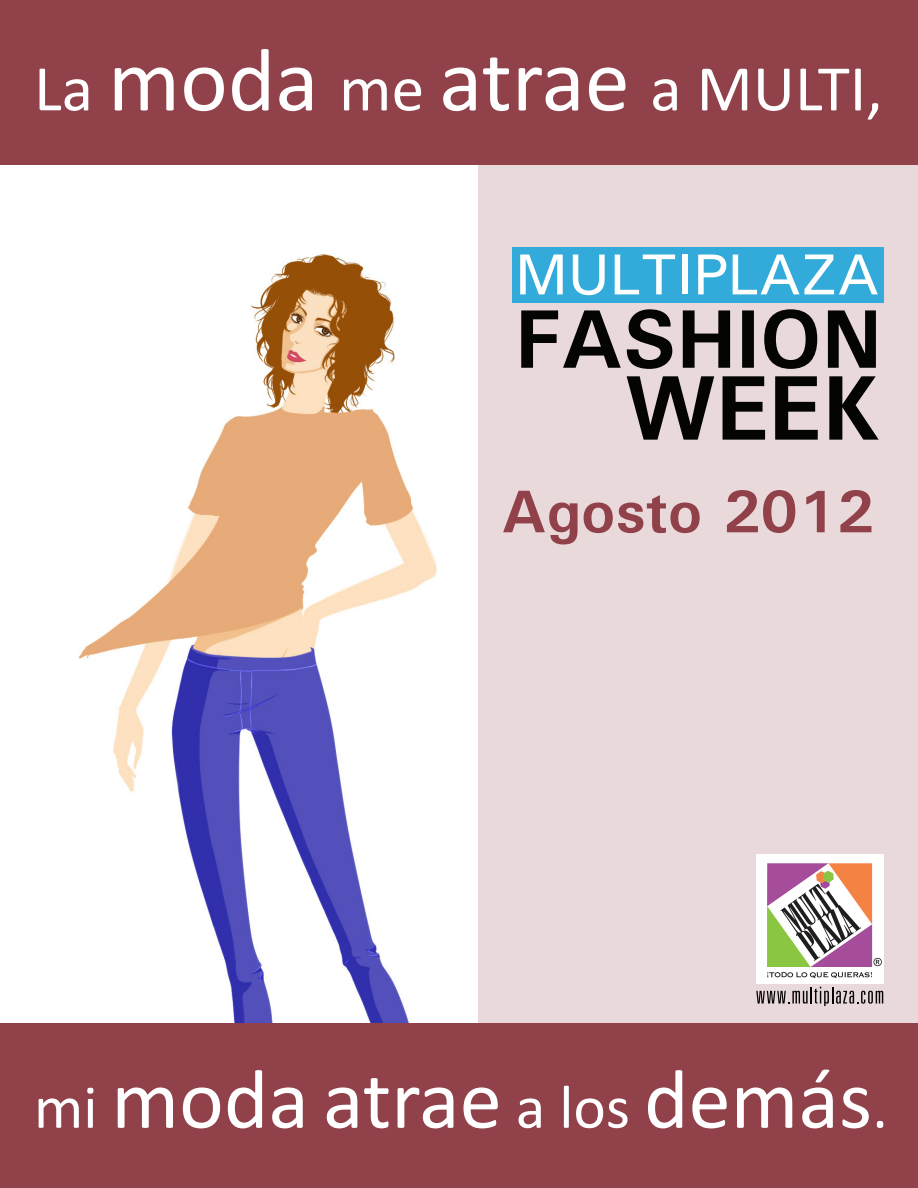
<style>
.page{position:relative;width:918px;height:1188px;background:#fff}
.page>*{position:absolute;margin:0;border:0;box-sizing:border-box;transform-origin:0 0}
.t1{font:700 92.1px "Univers";color:#040503}
.t2{font:84.75px "Calibri";color:#fff}
.t3{font:700 83.25px "Univers";color:#040503}
.t4{font:65.7px "Calibri";color:#fff}
.t5{font:700 60.3px "Univers";color:#91414a}
.t6{font:57.9px "Univers";color:#fff}
.s1{font-size:90.45px}
.s2{font-size:61.65px}
</style>
<div class="page">
<img style="left:13px;top:254px;width:458px;height:770px">
<div style="left:479px;top:158px;width:439px;height:870px;background:#e9d9db"></div>
<div style="left:0;top:0;width:918px;height:164px;background:#91414a"></div>
<div style="left:0;top:1024px;width:918px;height:164px;background:#91414a"></div>
<div style="left:757px;top:854px;width:127px;height:130px;background:#fff"></div>
<svg style="left:767px;top:863px;width:115px;height:115px"></svg>
<svg style="left:756px;top:987px;width:127px;height:19px"></svg>
<div style="left:512px;top:247px;width:372px;height:55px;background:#33abda"></div>
<p class="t4" style="left:34px;top:48px;width:850px">La <span class="s1">moda</span> me <span class="s1">atrae</span> a MULTI,</p>
<p class="t6" style="left:515px;top:238px;width:366px">MULTIPLAZA</p>
<p class="t3" style="left:515px;top:286px;width:368px">FASHION</p>
<p class="t1" style="left:624px;top:349px;width:260px">WEEK</p>
<p class="t5" style="left:502px;top:473px;width:373px">Agosto 2012</p>
<p class="t2" style="left:34px;top:1047px;width:855px"><span class="s2">mi</span> moda atrae <span class="s2">a los</span> demás<span class="s2">.</span></p>
</div>
